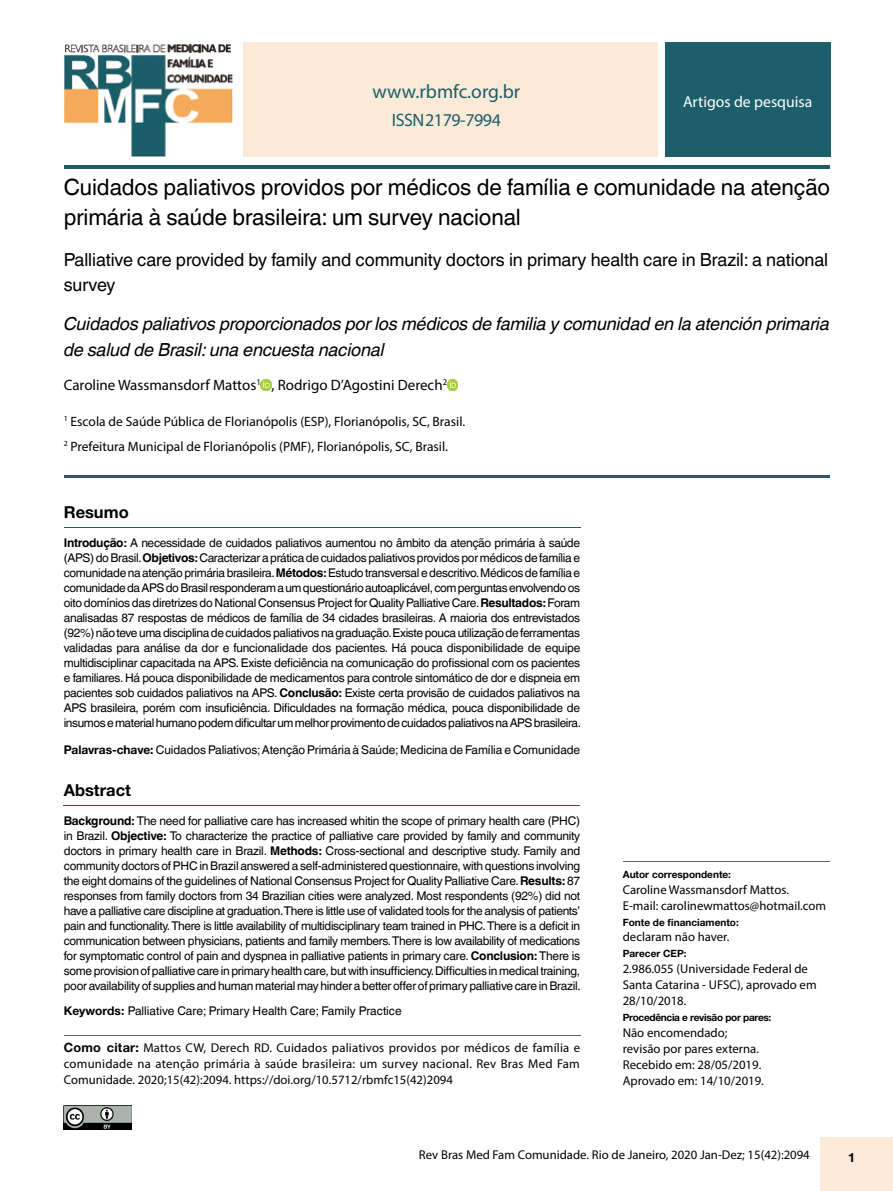
<style>
.page{position:relative;width:893px;height:1191px;background:#fff}
.page>*{position:absolute;margin:0;border:0;box-sizing:border-box;transform-origin:0 0}
.t1{font:22.5px/30px "Helvetica World";letter-spacing:-.005em;color:#000}
.t2{font:19.5px "Myriad Pro";color:#1c5e69}
.t3{font:italic 18px/25.5px "Helvetica World";letter-spacing:-.01em;color:#000}
.t4{font:18px/25.5px "Helvetica World";letter-spacing:-.005em;color:#000}
.t5{font:18px "Myriad Pro";letter-spacing:-.025em;color:#1c5e69}
.t6{font:700 16.5px "Helvetica Neue";color:#000}
.t7{font:15.75px "Myriad Pro";color:#fff}
.t8{font:15px "Myriad Pro";color:#000}
.t9{font:13.5px/24.8px "Myriad Pro";color:#000}
.t10{font:12.75px/15.9px "Myriad Pro";color:#000}
.t11{font:700 12.75px "Helvetica Neue";color:#000}
.t12{font:12px/15px "Helvetica World";letter-spacing:-.01em;color:#000;text-align:justify}
.t13{font:700 10.05px "Helvetica Neue";color:#000}
.t14{font:700 10.05px "Helvetica Neue";letter-spacing:-.03em;color:#000}
.s1{font-weight:700}
.s2{font-family:"Helvetica Neue";font-weight:700}
</style>
<div class="page">
<div style="left:821px;top:1137px;width:72px;height:54px;background:#fcead8"></div>
<svg style="left:261px;top:380px;width:10px;height:10px"></svg>
<svg style="left:447px;top:380px;width:11px;height:10px"></svg>
<hr style="left:64px;top:165px;width:765px;height:4px;background:#1c5e69">
<div style="left:243px;top:43px;width:414px;height:114px;background:#fcead8"></div>
<div style="left:665px;top:43px;width:165px;height:114px;background:#1c5e69"></div>
<img style="left:64px;top:44px;width:169px;height:113px">
<hr style="left:64px;top:475px;width:765px;height:2px;background:#1c5e69">
<hr style="left:64px;top:527px;width:516px;height:1px;background:#1c5e69">
<hr style="left:64px;top:1035px;width:516px;height:1px;background:#646363">
<hr style="left:623px;top:861px;width:206px;height:1px;background:#646363">
<img style="left:64px;top:1106px;width:68px;height:23px">
<hr style="left:64px;top:805px;width:516px;height:1px;background:#1c5e69">
<h2 class="t2" style="left:373px;top:80px;width:149px">www.rbmfc.org.br</h2>
<h3 class="t5" style="left:392px;top:109px;width:111px">ISSN 2179-7994</h3>
<h3 class="t7" style="left:683px;top:92px;width:131px">Artigos de pesquisa</h3>
<h1 class="t1" style="left:64px;top:173px;width:768px">Cuidados paliativos providos por médicos de família e comunidade na atenção primária à saúde brasileira: um survey nacional</h1>
<h3 class="t4" style="left:64px;top:247px;width:766px">Palliative care provided by family and community doctors in primary health care in Brazil: a national survey</h3>
<h3 class="t3" style="left:64px;top:311px;width:767px">Cuidados paliativos proporcionados por los médicos de familia y comunidad en la atención primaria de salud de Brasil: una encuesta nacional</h3>
<p class="t8" style="left:64px;top:376px;width:385px">Caroline Wassmansdorf Mattos<sup>1</sup> , Rodrigo D’Agostini Derech<sup>2</sup></p>
<p class="t9" style="left:64px;top:409px;width:403px"><sup>1</sup> Escola de Saúde Pública de Florianópolis (ESP), Florianópolis, SC, Brasil.<br><sup>2</sup> Prefeitura Municipal de Florianópolis (PMF), Florianópolis, SC, Brasil.</p>
<h3 class="t6" style="left:64px;top:502px;width:67px">Resumo</h3>
<p class="t12" style="left:64px;top:535px;width:519px"><span class="s1">Introdução:</span> A necessidade de cuidados paliativos aumentou no âmbito da atenção primária à saúde (APS) do Brasil. <span class="s1">Objetivos:</span> Caracterizar a prática de cuidados paliativos providos por médicos de família e comunidade na atenção primária brasileira. <span class="s1">Métodos:</span> Estudo transversal e descritivo. Médicos de família e comunidade da APS do Brasil responderam a um questionário autoaplicável, com perguntas envolvendo os oito domínios das diretrizes do National Consensus Project for Quality Palliative Care. <span class="s1">Resultados:</span> Foram analisadas 87 respostas de médicos de família de 34 cidades brasileiras. A maioria dos entrevistados (92%) não teve uma disciplina de cuidados paliativos na graduação. Existe pouca utilização de ferramentas validadas para análise da dor e funcionalidade dos pacientes. Há pouca disponibilidade de equipe multidisciplinar capacitada na APS. Existe deficiência na comunicação do profissional com os pacientes e familiares. Há pouca disponibilidade de medicamentos para controle sintomático de dor e dispneia em pacientes sob cuidados paliativos na APS. <span class="s1">Conclusão:</span> Existe certa provisão de cuidados paliativos na APS brasileira, porém com insuficiência. Dificuldades na formação médica, pouca disponibilidade de insumos e material humano podem dificultar um melhor provimento de cuidados paliativos na APS brasileira.</p>
<p class="t12" style="left:64px;top:742px;width:518px"><span class="s2">Palavras-chave:</span> Cuidados Paliativos; Atenção Primária à Saúde; Medicina de Família e Comunidade</p>
<h3 class="t6" style="left:64px;top:779px;width:69px">Abstract</h3>
<p class="t12" style="left:64px;top:813px;width:518px"><span class="s1">Background:</span> The need for palliative care has increased whitin the scope of primary health care (PHC) in Brazil. <span class="s1">Objective:</span> To characterize the practice of palliative care provided by family and community doctors in primary health care in Brazil. <span class="s1">Methods:</span> Cross-sectional and descriptive study. Family and community doctors of PHC in Brazil answered a self-administered questionnaire, with questions involving the eight domains of the guidelines of National Consensus Project for Quality Palliative Care. <span class="s1">Results:</span> 87 responses from family doctors from 34 Brazilian cities were analyzed. Most respondents (92%) did not have a palliative care discipline at graduation. There is little use of validated tools for the analysis of patients’ pain and functionality. There is little availability of multidisciplinary team trained in PHC. There is a deficit in communication between physicians, patients and family members. There is low availability of medications for symptomatic control of pain and dyspnea in palliative patients in primary care. <span class="s1">Conclusion:</span> There is some provision of palliative care in primary health care, but with insufficiency. Difficulties in medical training, poor availability of supplies and human material may hinder a better offer of primary palliative care in Brazil.</p>
<p class="t12" style="left:64px;top:1003px;width:339px"><span class="s2">Keywords:</span> Palliative Care; Primary Health Care; Family Practice</p>
<p class="t10" style="left:64px;top:1039px;width:518px;text-align:justify"><span class="s2">Como citar:</span> Mattos CW, Derech RD. Cuidados paliativos providos por médicos de família e comunidade na atenção primária à saúde brasileira: um survey nacional. Rev Bras Med Fam Comunidade. 2020;15(42):2094. https://doi.org/10.5712/rbmfc15(42)2094</p>
<p class="t13" style="left:623px;top:868px;width:110px">Autor correspondente:</p>
<p class="t10" style="left:623px;top:881px;width:205px">Caroline Wassmansdorf Mattos.<br>E-mail: carolinewmattos@hotmail.com</p>
<p class="t13" style="left:623px;top:915px;width:118px">Fonte de financiamento:</p>
<p class="t10" style="left:623px;top:929px;width:108px">declaram não haver.</p>
<p class="t13" style="left:623px;top:947px;width:65px">Parecer CEP:</p>
<p class="t10" style="left:623px;top:960px;width:195px">2.986.055 (Universidade Federal de<br>Santa Catarina - UFSC), aprovado em<br>28/10/2018.</p>
<p class="t14" style="left:623px;top:1011px;width:150px">Procedência e revisão por pares:</p>
<p class="t10" style="left:623px;top:1024px;width:143px">Não encomendado; revisão por pares externa.<br>Recebido em: 28/05/2019.<br>Aprovado em: 14/10/2019.</p>
<p class="t10" style="left:419px;top:1146px;width:392px">Rev Bras Med Fam Comunidade. Rio de Janeiro, 2020 Jan-Dez; 15(42):2094</p>
<p class="t11" style="left:848px;top:1149px;width:9px">1</p>
</div>
